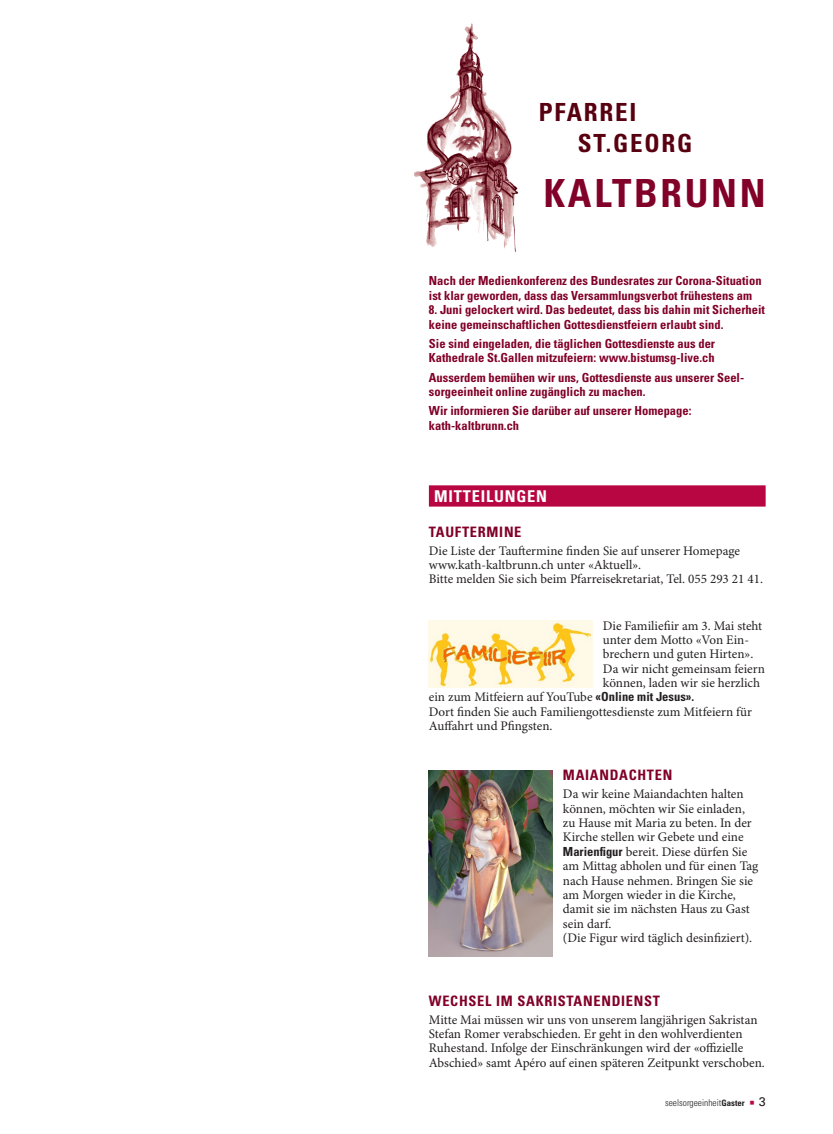
<style>
.page{position:relative;width:833px;height:1134px;background:#fff}
.page>*{position:absolute;margin:0;border:0;box-sizing:border-box;transform-origin:0 0}
.t1{font:700 condensed 38.75px "Univers LT Std";letter-spacing:.07em;color:#810128}
.t2{font:700 condensed 25px/31.2px "Univers LT Std";letter-spacing:.07em;color:#580010}
.t3{font:700 condensed 16.25px "Univers LT Std";letter-spacing:.05em;color:#fff}
.t4{font:700 condensed 14.38px "Univers LT Std";letter-spacing:.05em;color:#810128}
.t5{font:13.12px/14.4px "Minion Pro";color:#231f20}
.t6{font:700 condensed 12.5px/14.4px "Univers LT Std";color:#810128}
.t7{font:300 condensed 9.38px "Univers LT Std";color:#231f20}
.s1{font-family:"Univers LT Std";font-weight:700;font-stretch:condensed;font-size:12.5px}
.s2{font-weight:700;font-size:8.75px}
.s3{font-family:"Minion Pro";font-weight:400;font-stretch:normal;font-size:13.12px;color:#b80643}
.s4{font-weight:400;font-stretch:normal;font-size:12.5px}
</style>
<div class="page">
<div style="left:429px;top:485px;width:336px;height:22px;background:#b80643"></div>
<img style="left:429px;top:621px;width:163px;height:66px">
<img style="left:414px;top:23px;width:105px;height:229px">
<img style="left:429px;top:770px;width:123px;height:187px">
<h2 class="t2" style="left:578px;top:96px;width:116px;text-indent:-39px">PFARREI<br>ST.GEORG</h2>
<h1 class="t1" style="left:544px;top:170px;width:223px">KALTBRUNN</h1>
<p class="t6" style="left:429px;top:274px;width:334px">Nach der Medienkonferenz des Bundesrates zur Corona-Situation ist klar geworden, dass das Versammlungsverbot frühestens am</p>
<p class="t6" style="left:429px;top:302px;width:338px">8. Juni gelockert wird. Das bedeutet, dass bis dahin mit Sicherheit keine gemeinschaftlichen Gottesdienstfeiern erlaubt sind.</p>
<p class="t6" style="left:429px;top:336px;width:288px">Sie sind eingeladen, die täglichen Gottesdienste aus der<br>Kathedrale St.Gallen mitzufeiern: www.bistumsg-live.ch</p>
<p class="t6" style="left:429px;top:370px;width:316px">Ausserdem bemühen wir uns, Gottesdienste aus unserer Seel&shy;sorgeeinheit online zugänglich zu machen.</p>
<p class="t6" style="left:429px;top:404px;width:264px">Wir informieren Sie darüber auf unserer Homepage: kath-kaltbrunn.ch</p>
<p class="t3" style="left:434px;top:486px;width:114px">MITTEILUNGEN</p>
<p class="t4" style="left:429px;top:523px;width:94px">TAUFTERMINE</p>
<p class="t5" style="left:429px;top:544px;width:336px">Die Liste der Tauftermine finden Sie auf unserer Homepage www.kath-kaltbrunn.ch unter «Aktuell».<br>Bitte melden Sie sich beim Pfarreisekretariat, Tel. 055 293 21 41.</p>
<p class="t5" style="left:603px;top:619px;width:161px">Die Familiefiir am 3. Mai steht</p>
<p class="t5" style="left:603px;top:633px;width:148px">unter dem Motto «Von Ein-</p>
<p class="t5" style="left:603px;top:647px;width:152px">brechern und guten Hirten».</p>
<p class="t5" style="left:603px;top:662px;width:163px">Da wir nicht gemeinsam feiern</p>
<p class="t5" style="left:603px;top:676px;width:159px">können, laden wir sie herzlich</p>
<p class="t5" style="left:429px;top:691px;width:267px">ein zum Mitfeiern auf YouTube <span class="s1">«Online mit Jesus».</span></p>
<p class="t5" style="left:429px;top:705px;width:324px">Dort finden Sie auch Familiengottesdienste zum Mitfeiern für</p>
<p class="t5" style="left:429px;top:719px;width:125px">Auffahrt und Pfingsten.</p>
<p class="t4" style="left:563px;top:766px;width:111px">MAIANDACHTEN</p>
<p class="t5" style="left:563px;top:787px;width:197px">Da wir keine Maiandachten halten können, möchten wir Sie einladen, zu Hause mit Maria zu beten. In der<br>Kirche stellen wir Gebete und eine<br><span class="s1">Marienfigur</span> bereit. Diese dürfen Sie am Mittag abholen und für einen Tag nach Hause nehmen. Bringen Sie sie am Morgen wieder in die Kirche, damit sie im nächsten Haus zu Gast sein darf.<br>(Die Figur wird täglich desinfiziert).</p>
<p class="t4" style="left:429px;top:992px;width:233px">WECHSEL IM SAKRISTANENDIENST</p>
<p class="t5" style="left:429px;top:1013px;width:337px">Mitte Mai müssen wir uns von unserem langjährigen Sakristan Stefan Romer verabschieden. Er geht in den wohlverdienten Ruhestand. Infolge der Einschränkungen wird der «offizielle Abschied» samt Apéro auf einen späteren Zeitpunkt verschoben.</p>
<p class="t7" style="left:665px;top:1097px;width:102px">seelsorgeeinheit<span class="s2">Gaster</span> <span class="s3">■</span> <span class="s4">3</span></p>
</div>
